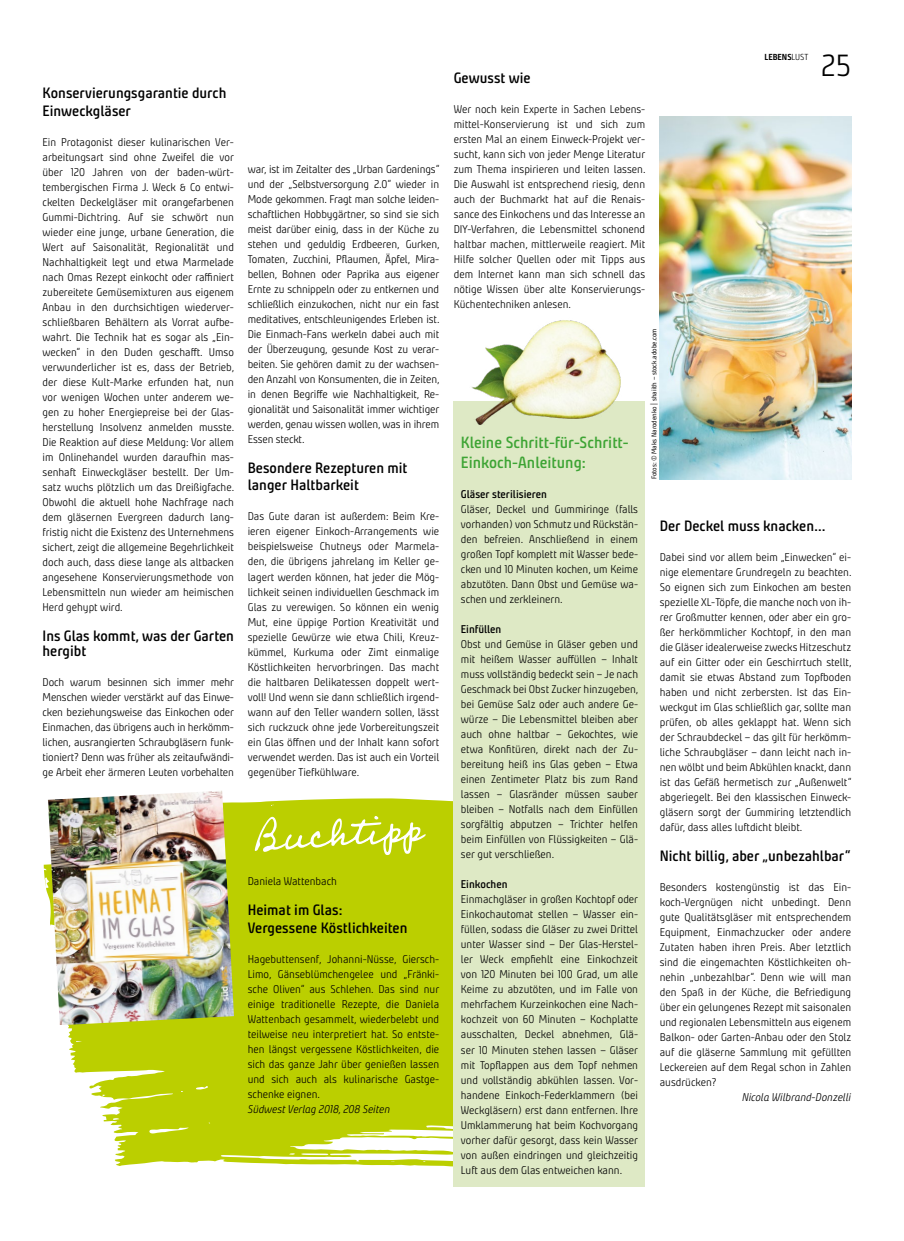
<style>
.page{position:relative;width:904px;height:1241px;background:#fff}
.page>*{position:absolute;margin:0;border:0;box-sizing:border-box;transform-origin:0 0}
.t1{font:49.38px "Professor";color:#fff}
.t2{font:30.62px "Bunday Clean Se Ligh";color:#000}
.t3{font:700 16.25px/20px "Bunday Clean Se";color:#3da434}
.t4{font:700 15px/17.5px "Bunday Clean Se";color:#000}
.t5{font:11.25px/15px "Bunday Clean Se Ligh";color:#000;text-align:justify}
.t6{font:11.25px "Bunday Clean Se Ligh It";color:#000}
.t7{font:700 11.25px "Bunday Clean Se";color:#000}
.t8{font:700 8.75px "Bunday Clean";color:#000}
.t9{font:6.88px "Bunday Clean";color:#000}
.s1{font-family:"Bunday Clean Se Ligh";font-weight:400}
</style>
<div class="page">
<svg style="left:44px;top:791px;width:410px;height:381px;fill:#bbcf00"></svg>
<div style="left:454px;top:401px;width:191px;height:785px;background:#dee9c5"></div>
<img style="left:48px;top:790px;width:186px;height:235px">
<img style="left:659px;top:117px;width:192px;height:362px">
<img style="left:471px;top:320px;width:150px;height:105px">
<h3 class="t4" style="left:43px;top:84px;width:185px">Konservierungsgarantie durch<br>Einweckgläser</h3>
<p class="t5" style="left:43px;top:134px;width:193px">Ein Protagonist dieser kulinarischen Ver&shy;arbeitungsart sind ohne Zweifel die vor über 120 Jahren von der baden-würt&shy;tembergischen Firma J. Weck &amp; Co entwi&shy;ckelten Deckelgläser mit orangefarbenen Gummi-Dichtring. Auf sie schwört nun wieder eine junge, urbane Generation, die Wert auf Saisonalität, Regionalität und Nachhaltigkeit legt und etwa Marmelade nach Omas Rezept einkocht oder raffiniert zubereitete Gemüsemixturen aus eigenem Anbau in den durchsichtigen wiederver&shy;schließbaren Behältern als Vorrat aufbe&shy;wahrt. Die Technik hat es sogar als „Ein&shy;wecken“ in den Duden geschafft. Umso verwunderlicher ist es, dass der Betrieb, der diese Kult-Marke erfunden hat, nun vor wenigen Wochen unter anderem we&shy;gen zu hoher Energiepreise bei der Glas&shy;herstellung Insolvenz anmelden musste.<br>Die Reaktion auf diese Meldung: Vor allem im Onlinehandel wurden daraufhin mas&shy;senhaft Einweckgläser bestellt. Der Um&shy;satz wuchs plötzlich um das Dreißigfache.<br>Obwohl die aktuell hohe Nachfrage nach dem gläsernen Evergreen dadurch lang&shy;fristig nicht die Existenz des Unternehmens sichert, zeigt die allgemeine Begehrlichkeit doch auch, dass diese lange als altbacken angesehene Konservierungsmethode von Lebensmitteln nun wieder am heimischen Herd gehypt wird.</p>
<h3 class="t4" style="left:43px;top:628px;width:193px;line-height:15px">Ins Glas kommt, was der Garten hergibt</h3>
<p class="t5" style="left:43px;top:674px;width:193px">Doch warum besinnen sich immer mehr Menschen wieder verstärkt auf das Einwe&shy;cken beziehungsweise das Einkochen oder Einmachen, das übrigens auch in herkömm&shy;lichen, ausrangierten Schraubgläsern funk&shy;tioniert? Denn was früher als zeitaufwändi&shy;ge Arbeit eher ärmeren Leuten vorbehalten</p>
<p class="t5" style="left:248px;top:161px;width:193px">war, ist im Zeitalter des „Urban Gardenings“ und der „Selbstversorgung 2.0“ wieder in Mode gekommen. Fragt man solche leiden&shy;schaftlichen Hobbygärtner, so sind sie sich meist darüber einig, dass in der Küche zu stehen und geduldig Erdbeeren, Gurken, Tomaten, Zucchini, Pflaumen, Äpfel, Mira&shy;bellen, Bohnen oder Paprika aus eigener Ernte zu schnippeln oder zu entkernen und schließlich einzukochen, nicht nur ein fast meditatives, entschleunigendes Erleben ist.<br>Die Einmach-Fans werkeln dabei auch mit der Überzeugung, gesunde Kost zu verar&shy;beiten. Sie gehören damit zu der wachsen&shy;den Anzahl von Konsumenten, die in Zeiten, in denen Begriffe wie Nachhaltigkeit, Re&shy;gionalität und Saisonalität immer wichtiger werden, genau wissen wollen, was in ihrem Essen steckt.</p>
<h3 class="t4" style="left:248px;top:459px;width:161px">Besondere Rezepturen mit langer Haltbarkeit</h3>
<p class="t5" style="left:248px;top:509px;width:193px">Das Gute daran ist außerdem: Beim Kre&shy;ieren eigener Einkoch-Arrangements wie beispielsweise Chutneys oder Marmela&shy;den, die übrigens jahrelang im Keller ge&shy;lagert werden können, hat jeder die Mög&shy;lichkeit seinen individuellen Geschmack im Glas zu verewigen. So können ein wenig Mut, eine üppige Portion Kreativität und spezielle Gewürze wie etwa Chili, Kreuz&shy;kümmel, Kurkuma oder Zimt einmalige Köstlichkeiten hervorbringen. Das macht die haltbaren Delikatessen doppelt wert&shy;voll! Und wenn sie dann schließlich irgend&shy;wann auf den Teller wandern sollen, lässt sich ruckzuck ohne jede Vorbereitungszeit ein Glas öffnen und der Inhalt kann sofort verwendet werden. Das ist auch ein Vorteil gegenüber Tiefkühlware.</p>
<h1 class="t1" style="left:251px;top:803px;width:170px;rotate:-3deg">Buchtipp</h1>
<p class="t5" style="left:248px;top:873px;width:91px">Daniela Wattenbach</p>
<h3 class="t4" style="left:248px;top:901px;width:161px">Heimat im Glas:<br>Vergessene Köstlichkeiten</h3>
<p class="t5" style="left:248px;top:951px;width:193px">Hagebuttensenf, Johanni-Nüsse, Giersch-Limo, Gänseblümchengelee und „Fränki&shy;sche Oliven“ aus Schlehen. Das sind nur einige traditionelle Rezepte, die Daniela Wattenbach gesammelt, wiederbelebt und teilweise neu interpretiert hat. So entste&shy;hen längst vergessene Köstlichkeiten, die sich das ganze Jahr über genießen lassen und sich auch als kulinarische Gastge&shy;schenke eignen.</p>
<p class="t6" style="left:248px;top:1101px;width:144px">Südwest Verlag 2018, 208 Seiten</p>
<h3 class="t4" style="left:454px;top:69px;width:78px">Gewusst wie</h3>
<p class="t5" style="left:454px;top:102px;width:193px">Wer noch kein Experte in Sachen Lebens&shy;mittel-Konservierung ist und sich zum ersten Mal an einem Einweck-Projekt ver&shy;sucht, kann sich von jeder Menge Literatur zum Thema inspirieren und leiten lassen.<br>Die Auswahl ist entsprechend riesig, denn auch der Buchmarkt hat auf die Renais&shy;sance des Einkochens und das Interesse an DIY-Verfahren, die Lebensmittel schonend haltbar machen, mittlerweile reagiert. Mit Hilfe solcher Quellen oder mit Tipps aus dem Internet kann man sich schnell das nötige Wissen über alte Konservierungs-Küchentechniken anlesen.</p>
<p class="t8" style="left:764px;top:52px;width:45px">LEBENS<span class="s1">LUST</span></p>
<h2 class="t2" style="left:821px;top:46px;width:31px">25</h2>
<h3 class="t3" style="left:461px;top:432px;width:169px">Kleine Schritt-für-Schritt-<br>Einkoch-Anleitung:</h3>
<p class="t7" style="left:461px;top:487px;width:88px">Gläser sterilisieren</p>
<p class="t5" style="left:461px;top:501px;width:179px">Gläser, Deckel und Gummiringe (falls vorhanden) von Schmutz und Rückstän&shy;den befreien. Anschließend in einem großen Topf komplett mit Wasser bede&shy;cken und 10 Minuten kochen, um Keime abzutöten. Dann Obst und Gemüse wa&shy;schen und zerkleinern.</p>
<p class="t7" style="left:461px;top:622px;width:42px">Einfüllen</p>
<p class="t5" style="left:461px;top:636px;width:179px">Obst und Gemüse in Gläser geben und mit heißem Wasser auffüllen – Inhalt muss vollständig bedeckt sein – Je nach Geschmack bei Obst Zucker hinzugeben, bei Gemüse Salz oder auch andere Ge&shy;würze – Die Lebensmittel bleiben aber auch ohne haltbar – Gekochtes, wie etwa Konfitüren, direkt nach der Zu&shy;bereitung heiß ins Glas geben – Etwa einen Zentimeter Platz bis zum Rand lassen – Glasränder müssen sauber bleiben – Notfalls nach dem Einfüllen sorgfältig abputzen – Trichter helfen beim Einfüllen von Flüssigkeiten – Glä&shy;ser gut verschließen.</p>
<p class="t7" style="left:461px;top:877px;width:48px">Einkochen</p>
<p class="t5" style="left:461px;top:891px;width:179px">Einmachgläser in großen Kochtopf oder Einkochautomat stellen – Wasser ein&shy;füllen, sodass die Gläser zu zwei Drittel unter Wasser sind – Der Glas-Herstel&shy;ler Weck empfiehlt eine Einkochzeit von 120 Minuten bei 100 Grad, um alle Keime zu abzutöten, und im Falle von mehrfachem Kurzeinkochen eine Nach&shy;kochzeit von 60 Minuten – Kochplatte ausschalten, Deckel abnehmen, Glä&shy;ser 10 Minuten stehen lassen – Gläser mit Topflappen aus dem Topf nehmen und vollständig abkühlen lassen. Vor&shy;handene Einkoch-Federklammern (bei Weckgläsern) erst dann entfernen. Ihre Umklammerung hat beim Kochvorgang vorher dafür gesorgt, dass kein Wasser von außen eindringen und gleichzeitig Luft aus dem Glas entweichen kann.</p>
<p class="t9" style="left:649px;top:479px;width:153px;rotate:-90deg">Fotos: © Maks Narodenko | shaiith – stock.adobe.com</p>
<h3 class="t4" style="left:659px;top:516px;width:167px">Der Deckel muss knacken…</h3>
<p class="t5" style="left:659px;top:549px;width:193px">Dabei sind vor allem beim „Einwecken“ ei&shy;nige elementare Grundregeln zu beachten.<br>So eignen sich zum Einkochen am besten spezielle XL-Töpfe, die manche noch von ih&shy;rer Großmutter kennen, oder aber ein gro&shy;ßer herkömmlicher Kochtopf, in den man die Gläser idealerweise zwecks Hitzeschutz auf ein Gitter oder ein Geschirrtuch stellt, damit sie etwas Abstand zum Topfboden haben und nicht zerbersten. Ist das Ein&shy;weckgut im Glas schließlich gar, sollte man prüfen, ob alles geklappt hat. Wenn sich der Schraubdeckel – das gilt für herkömm&shy;liche Schraubgläser – dann leicht nach in&shy;nen wölbt und beim Abkühlen knackt, dann ist das Gefäß hermetisch zur „Außenwelt“ abgeriegelt. Bei den klassischen Einweck&shy;gläsern sorgt der Gummiring letztendlich dafür, dass alles luftdicht bleibt.</p>
<h3 class="t4" style="left:659px;top:846px;width:193px">Nicht billig, aber „unbezahlbar“</h3>
<p class="t5" style="left:659px;top:879px;width:193px">Besonders kostengünstig ist das Ein&shy;koch-Vergnügen nicht unbedingt. Denn gute Qualitätsgläser mit entsprechendem Equipment, Einmachzucker oder andere Zutaten haben ihren Preis. Aber letztlich sind die eingemachten Köstlichkeiten oh&shy;nehin „unbezahlbar“. Denn wie will man den Spaß in der Küche, die Befriedigung über ein gelungenes Rezept mit saisonalen und regionalen Lebensmitteln aus eigenem Balkon- oder Garten-Anbau oder den Stolz auf die gläserne Sammlung mit gefüllten Leckereien auf dem Regal schon in Zahlen ausdrücken?</p>
<p class="t6" style="left:742px;top:1089px;width:111px">Nicola Wilbrand-Donzelli</p>
</div>
